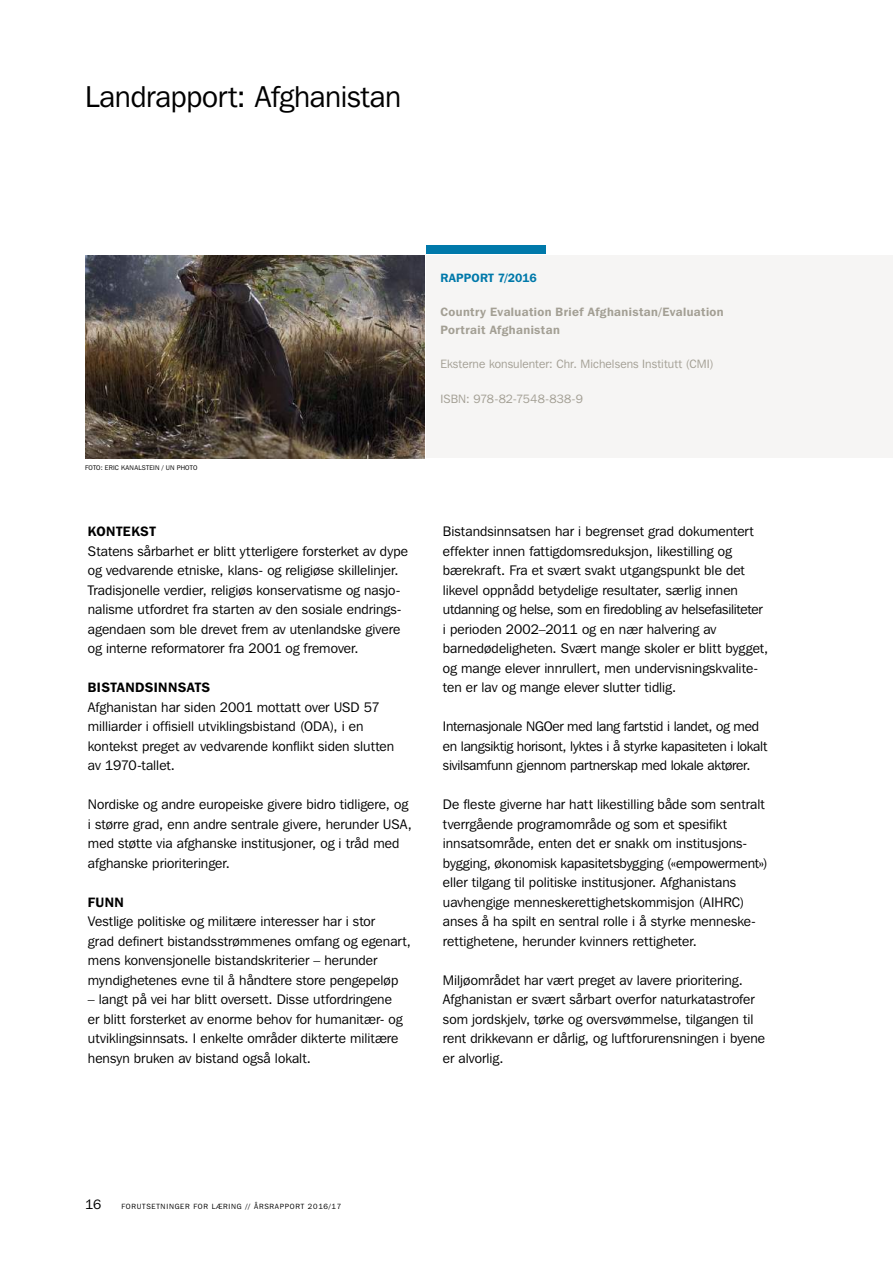
<style>
.page{position:relative;width:893px;height:1263px;background:#fff}
.page>*{position:absolute;margin:0;border:0;box-sizing:border-box;transform-origin:0 0}
.t1{font:30px "Franklin Gothic IT Cby BT";letter-spacing:-.01em;color:#000}
.t2{font:13.8px/19.5px "Franklin Gothic IT Cby BT";color:#000}
.t3{font:600 13.5px "Franklin Gothic IT Cby BT";letter-spacing:.03em;color:#000}
.t4{font:13.5px "Franklin Gothic IT Cby BT";color:#000}
.t5{font:12px "Franklin Gothic IT Cby BT";letter-spacing:.01em;color:#a39f94}
.t6{font:600 12px/17.2px "Franklin Gothic IT Cby BT";letter-spacing:.035em;color:#a39f94}
.t7{font:600 12px "Franklin Gothic IT Cby BT";letter-spacing:.015em;color:#0079aa}
.t8{font:7.5px "Franklin Gothic IT Cby BT";letter-spacing:.1em;color:#000}
.t9{font:6.75px "Franklin Gothic IT Cby BT";letter-spacing:.025em;color:#000}
</style>
<div class="page">
<div style="left:426px;top:256px;width:467px;height:202px;background:#f6f5f4"></div>
<div style="left:426px;top:245px;width:119px;height:9px;background:#0079aa"></div>
<img style="left:85px;top:256px;width:339px;height:202px">
<h1 class="t1" style="left:85px;top:78px;width:318px">Landrapport: Afghanistan</h1>
<p class="t9" style="left:85px;top:464px;width:114px">FOTO: ERIC KANALSTEIN / UN PHOTO</p>
<p class="t3" style="left:88px;top:523px;width:69px">KONTEKST</p>
<p class="t2" style="left:88px;top:541px;width:322px">Statens sårbarhet er blitt ytterligere forsterket av dype og vedvarende etniske, klans- og religiøse skillelinjer.<br>Tradisjonelle verdier, religiøs konservatisme og nasjo&shy;nalisme utfordret fra starten av den sosiale endrings&shy;agendaen som ble drevet frem av utenlandske givere og interne reformatorer fra 2001 og fremover.</p>
<p class="t3" style="left:88px;top:679px;width:124px">BISTANDSINNSATS</p>
<p class="t2" style="left:88px;top:697px;width:308px">Afghanistan har siden 2001 mottatt over USD 57 milliarder i offisiell utviklingsbistand (ODA), i en kontekst preget av vedvarende konflikt siden slutten av 1970-tallet.</p>
<p class="t2" style="left:88px;top:794px;width:325px">Nordiske og andre europeiske givere bidro tidligere, og i større grad, enn andre sentrale givere, herunder USA, med støtte via afghanske institusjoner, og i tråd med afghanske prioriteringer.</p>
<p class="t3" style="left:88px;top:893px;width:38px">FUNN</p>
<p class="t2" style="left:88px;top:911px;width:324px">Vestlige politiske og militære interesser har i stor<br>grad definert bistandsstrømmenes omfang og egenart, mens konvensjonelle bistandskriterier – herunder myndighetenes evne til å håndtere store pengepeløp</p>
<p class="t2" style="left:88px;top:989px;width:316px">– langt på vei har blitt oversett. Disse utfordringene er blitt forsterket av enorme behov for humanitær- og utviklingsinnsats. I enkelte områder dikterte militære hensyn bruken av bistand også lokalt.</p>
<p class="t7" style="left:440px;top:270px;width:98px">RAPPORT 7/2016</p>
<p class="t6" style="left:440px;top:303px;width:285px">Country Evaluation Brief Afghanistan/Evaluation<br>Portrait Afghanistan</p>
<p class="t5" style="left:440px;top:356px;width:275px">Eksterne konsulenter: Chr. Michelsens Institutt (CMI)</p>
<p class="t5" style="left:440px;top:391px;width:144px">ISBN: 978-82-7548-838-9</p>
<p class="t2" style="left:443px;top:521px;width:327px">Bistandsinnsatsen har i begrenset grad dokumentert effekter innen fattigdomsreduksjon, likestilling og bærekraft. Fra et svært svakt utgangspunkt ble det likevel oppnådd betydelige resultater, særlig innen utdanning og helse, som en firedobling av helsefasiliteter i perioden 2002–2011 og en nær halvering av barnedødeligheten. Svært mange skoler er blitt bygget, og mange elever innrullert, men undervisningskvalite&shy;ten er lav og mange elever slutter tidlig.</p>
<p class="t2" style="left:443px;top:716px;width:326px">Internasjonale NGOer med lang fartstid i landet, og med en langsiktig horisont, lyktes i å styrke kapasiteten i lokalt sivilsamfunn gjennom partnerskap med lokale aktører.</p>
<p class="t2" style="left:443px;top:794px;width:326px">De fleste giverne har hatt likestilling både som sentralt tverrgående programområde og som et spesifikt innsatsområde, enten det er snakk om institusjons&shy;bygging, økonomisk kapasitetsbygging («empowerment») eller tilgang til politiske institusjoner. Afghanistans uavhengige menneskerettighetskommisjon (AIHRC) anses å ha spilt en sentral rolle i å styrke menneske&shy;rettighetene, herunder kvinners rettigheter.</p>
<p class="t2" style="left:443px;top:970px;width:324px">Miljøområdet har vært preget av lavere prioritering.<br>Afghanistan er svært sårbart overfor naturkatastrofer som jordskjelv, tørke og oversvømmelse, tilgangen til rent drikkevann er dårlig, og luftforurensningen i byene er alvorlig.</p>
<p class="t4" style="left:85px;top:1196px;width:18px">16</p>
<p class="t8" style="left:121px;top:1202px;width:221px">FORUTSETNINGER FOR LÆRING // ÅRSRAPPORT 2016/17</p>
</div>
